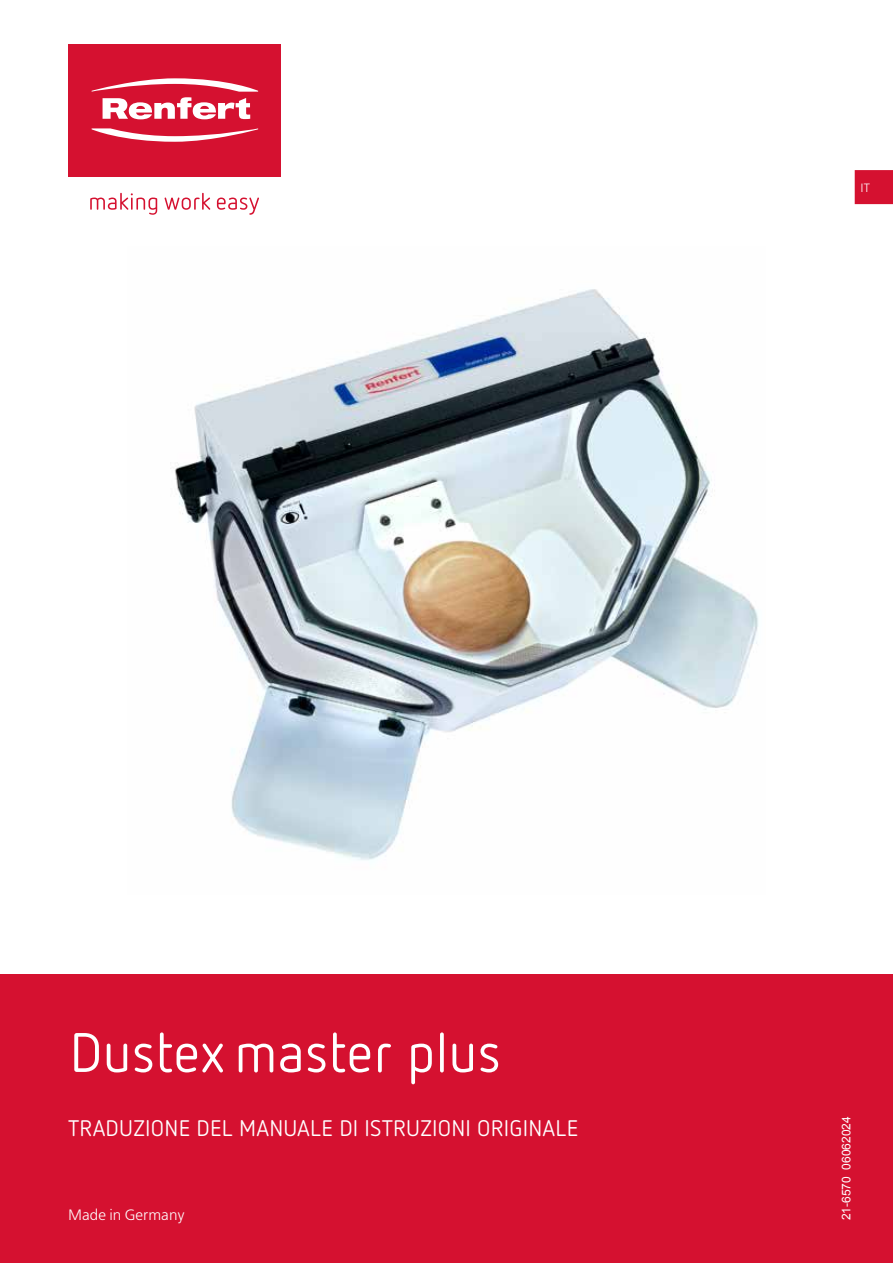
<style>
.page{position:relative;width:893px;height:1263px;background:#fff}
.page>*{position:absolute;margin:0;border:0;box-sizing:border-box;transform-origin:0 0}
.t1{font:55.5px "Netto Pro";color:#fff}
.t2{font:22.5px "Netto Pro";letter-spacing:.01em;color:#fff}
.t3{font:300 15px "Free Set";color:#fff}
.t4{font:12px "Arial";color:#fff}
.t5{font:300 12px "Free Set";color:#fff}
</style>
<div class="page">
<div style="left:0;top:974px;width:893px;height:289px;background:#d51130"></div>
<div style="left:855px;top:171px;width:37px;height:32px;background:#d51130"></div>
<div style="left:855px;top:170px;width:38px;height:34px;border:2px solid #d51130"></div>
<img style="left:174px;top:289px;width:585px;height:571px">
<svg style="left:90px;top:193px;width:169px;height:22px"></svg>
<div style="left:68px;top:44px;width:213px;height:132px;background:#d51130"></div>
<svg style="left:92px;top:128px;width:166px;height:14px"></svg>
<svg style="left:92px;top:78px;width:166px;height:41px"></svg>
<p class="t5" style="left:860px;top:181px;width:11px">IT</p>
<h1 class="t1" style="left:70px;top:1017px;width:433px">Dustex master plus</h1>
<p class="t2" style="left:68px;top:1114px;width:512px">TRADUZIONE DEL MANUALE DI ISTRUZIONI ORIGINALE</p>
<p class="t3" style="left:68px;top:1206px;width:118px">Made in Germany</p>
<p class="t4" style="left:838px;top:1220px;width:106px;rotate:-90deg">21-6570 06062024</p>
</div>
